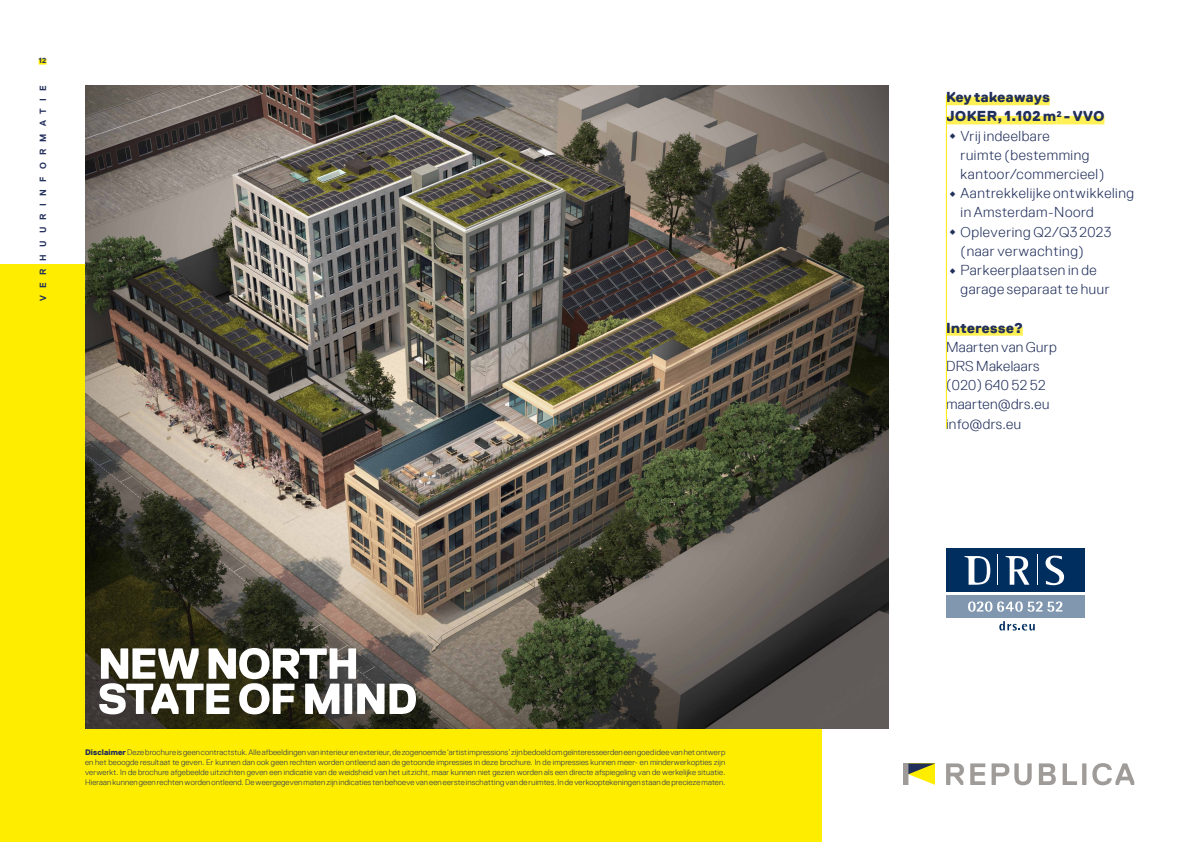
<style>
.page{position:relative;width:1191px;height:842px;background:#fff}
.page>*{position:absolute;margin:0;border:0;box-sizing:border-box;transform-origin:0 0}
.t1{font:300 14.4px/19.2px "Replica Pro TT";letter-spacing:.04em;color:#212f5b}
.t2{font:300 14.4px/19.2px "Replica Pro TT";letter-spacing:.02em;color:#212f5b}
.t3{font:800 14.4px/19.2px "Replica Pro TT";letter-spacing:.04em;color:#212f5b}
.t4{font:700 9px "Replica Pro TT";letter-spacing:.81em;color:#212f5b}
.t5{font:300 8px/10px "Replica Pro TT";letter-spacing:.02em;color:#212f5b;text-align:justify}
.t6{font:700 7.5px "Replica Pro TT";color:#212f5b}
.s1{font-weight:800}
.s2{font-size:33.6px}
</style>
<div class="page">
<div style="left:0;top:265px;width:821px;height:577px;background:#ffed00"></div>
<div style="left:39px;top:59px;width:7px;height:6px;background:#ffed00"></div>
<img style="left:85px;top:85px;width:804px;height:644px">
<div style="left:903px;top:763px;width:5px;height:22px;background:#9e9b98"></div>
<svg style="left:908px;top:763px;width:27px;height:22px"></svg>
<svg style="left:946px;top:763px;width:188px;height:22px"></svg>
<svg style="left:99px;top:648px;width:317px;height:66px"></svg>
<div style="left:946px;top:97px;width:103px;height:8px;background:#fff155"></div>
<div style="left:946px;top:116px;width:110px;height:8px;background:#fff155"></div>
<div style="left:1056px;top:116px;width:5px;height:8px;background:#fff155"></div>
<div style="left:1061px;top:116px;width:43px;height:8px;background:#fff155"></div>
<div style="left:946px;top:327px;width:76px;height:9px;background:#fff155"></div>
<hr style="left:946px;top:95px;width:1px;height:334px;background:#ffed00">
<div style="left:946px;top:595px;width:138px;height:23px;background:#8097af"></div>
<div style="left:946px;top:549px;width:138px;height:43px;background:#002e5f"></div>
<svg style="left:964px;top:556px;width:26px;height:29px"></svg>
<svg style="left:1005px;top:556px;width:24px;height:29px"></svg>
<svg style="left:1045px;top:556px;width:19px;height:29px"></svg>
<hr style="left:997px;top:554px;width:1px;height:31px;background:#fff">
<hr style="left:1037px;top:554px;width:1px;height:31px;background:#fff">
<svg style="left:999px;top:621px;width:35px;height:9px"></svg>
<svg style="left:968px;top:601px;width:94px;height:11px"></svg>
<p class="t6" style="left:39px;top:56px;width:9px">12</p>
<p class="t4" style="left:38px;top:301px;width:217px;rotate:-90deg">VERHUURINFORMATIE</p>
<p class="t5" style="left:85px;top:747px;width:642px"><span class="s1">Disclaimer</span> Deze brochure is geen contractstuk. Alle afbeeldingen van interieur en exterieur, de zogenoemde ‘artist impressions’ zijn bedoeld om geïnteresseerden een goed idee van het ontwerp en het beoogde resultaat te geven. Er kunnen dan ook geen rechten worden ontleend aan de getoonde impressies in deze brochure. In de impressies kunnen meer- en minderwerkopties zijn verwerkt. In de brochure afgebeelde uitzichten geven een indicatie van de weidsheid van het uitzicht, maar kunnen niet gezien worden als een directe afspiegeling van de werkelijke situatie.<br>Hieraan kunnen geen rechten worden ontleend. De weergegeven maten zijn indicaties ten behoeve van een eerste inschatting van de ruimtes. In de verkooptekeningen staan de precieze maten.</p>
<h1 class="t3" style="left:946px;top:88px;width:160px">Key takeaways<br>JOKER, 1.102 m<sup>2</sup> - VVO</h1>
<h1 class="t1" style="left:960px;top:126px;width:145px;text-indent:-14px"><span class="s2">•</span>Vrij indeelbare<br>ruimte (bestemming kantoor/commercieel)</h1>
<h1 class="t1" style="left:960px;top:184px;width:175px;text-indent:-14px"><span class="s2">•</span>Aantrekkelijke ontwikkeling in Amsterdam-Noord</h1>
<h1 class="t1" style="left:960px;top:222px;width:152px;text-indent:-14px"><span class="s2">•</span>Oplevering Q2/Q3 2023 (naar verwachting)</h1>
<h1 class="t1" style="left:960px;top:260px;width:151px;text-indent:-14px"><span class="s2">•</span>Parkeerplaatsen in de garage separaat te huur</h1>
<h1 class="t3" style="left:946px;top:318px;width:79px">Interesse?</h1>
<h1 class="t2" style="left:946px;top:337px;width:112px">Maarten van Gurp<br>DRS Makelaars (020) 640 52 52 maarten@drs.eu info@drs.eu</h1>
</div>
